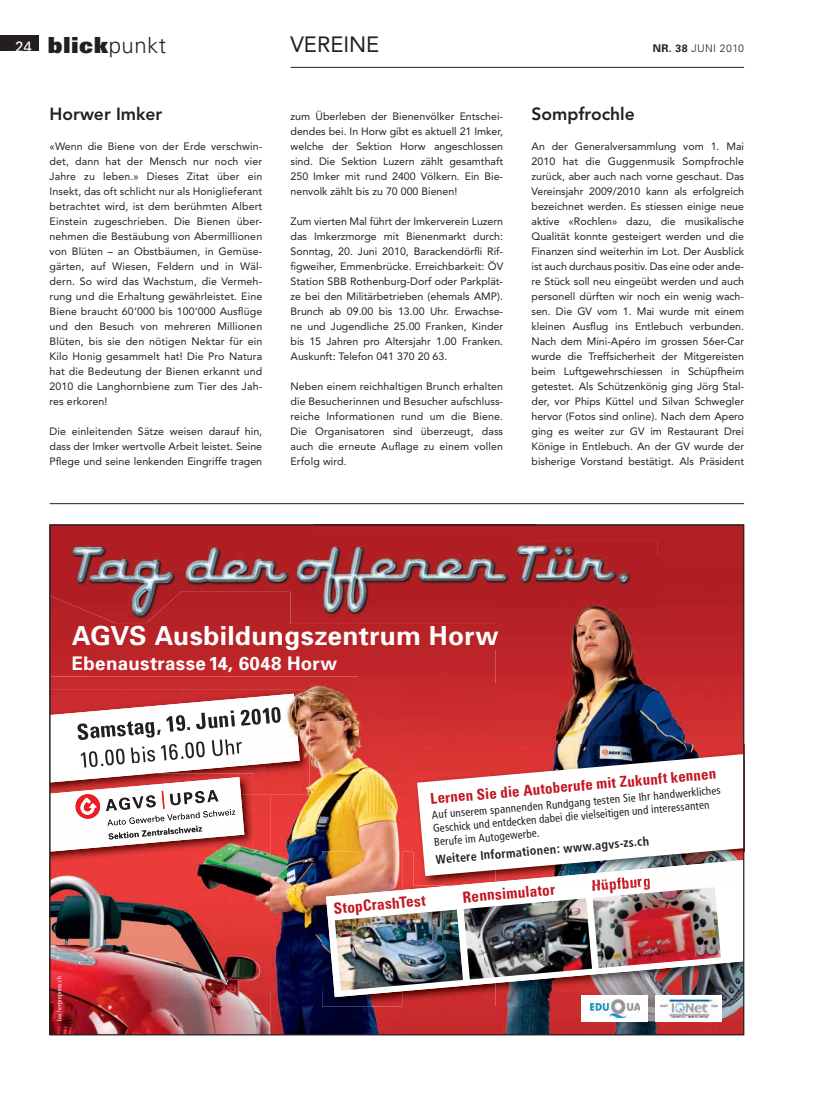
<style>
.page{position:relative;width:815px;height:1099px;background:#fff}
.page>*{position:absolute;margin:0;border:0;box-sizing:border-box;transform-origin:0 0}
.t1{font:700 26.25px "Univers";letter-spacing:.01em;color:#fff}
.t2{font:900 22.12px "Univers";letter-spacing:.04em;color:#231f20}
.t3{font:22px "Avenir";color:#231f20}
.t4{font:700 18.75px "Univers";letter-spacing:.015em;color:#fff}
.t5{font:800 17.5px "Avenir";color:#231f20}
.t6{font:700 condensed 15.38px "Univers";color:#c21823}
.t7{font:700 condensed 15px "Univers";color:#c21823}
.t8{font:700 condensed 12.5px "Frutiger";color:#231f20}
.t9{font:condensed 11.25px/13.5px "Frutiger";color:#231f20}
.t10{font:10.62px/15px "Avenir";color:#231f20;text-align:justify}
.t11{font:300 10.62px "Univers";letter-spacing:.035em;color:#231f20}
.t12{font:condensed 6.25px "Frutiger";letter-spacing:.03em;color:#fff}
.s1{font-weight:400;font-size:15px;color:#fff}
.s2{font-weight:300}
.s3{font-weight:700}
</style>
<div class="page">
<div style="left:0;top:35px;width:39px;height:16px;background:#231f20"></div>
<hr style="left:291px;top:67px;width:453px;height:1px;background:#231f20">
<hr style="left:50px;top:503px;width:694px;height:1px;background:#231f20">
<div style="left:52px;top:623px;width:41px;height:53px;background:#bd2528"></div>
<div style="left:93px;top:623px;width:217px;height:53px;background:#be252a"></div>
<div style="left:310px;top:624px;width:185px;height:60px;background:#be252a"></div>
<img style="left:403px;top:1006px;width:339px;height:26px">
<img style="left:403px;top:684px;width:37px;height:167px">
<img style="left:440px;top:684px;width:55px;height:60px">
<div style="left:535px;top:527px;width:207px;height:29px;background:#af1f24"></div>
<div style="left:658px;top:556px;width:84px;height:45px;background:#af1f24"></div>
<div style="left:72px;top:625px;width:423px;height:25px;background:#b82327"></div>
<img style="left:52px;top:527px;width:262px;height:96px">
<div style="left:314px;top:527px;width:221px;height:13px;background:#af1f24"></div>
<img style="left:291px;top:540px;width:367px;height:84px">
<img style="left:290px;top:540px;width:245px;height:51px">
<img style="left:495px;top:601px;width:247px;height:143px">
<img style="left:495px;top:600px;width:163px;height:24px">
<img style="left:52px;top:676px;width:307px;height:45px">
<img style="left:359px;top:676px;width:44px;height:175px">
<img style="left:270px;top:721px;width:89px;height:134px">
<img style="left:226px;top:851px;width:44px;height:181px">
<img style="left:52px;top:863px;width:174px;height:169px">
<img style="left:270px;top:855px;width:52px;height:135px">
<img style="left:270px;top:990px;width:133px;height:42px">
<img style="left:52px;top:690px;width:257px;height:34px">
<img style="left:300px;top:724px;width:9px;height:70px">
<img style="left:52px;top:851px;width:202px;height:12px">
<svg style="left:52px;top:693px;width:248px;height:158px"></svg>
<img style="left:80px;top:797px;width:17px;height:17px">
<img style="left:322px;top:851px;width:173px;height:155px">
<img style="left:495px;top:997px;width:247px;height:9px">
<img style="left:326px;top:860px;width:416px;height:137px">
<img style="left:335px;top:909px;width:128px;height:81px">
<img style="left:464px;top:898px;width:128px;height:81px">
<img style="left:593px;top:887px;width:128px;height:81px">
<div style="left:582px;top:995px;width:66px;height:26px;background:#fff"></div>
<img style="left:591px;top:999px;width:48px;height:18px">
<div style="left:656px;top:995px;width:66px;height:26px;background:#fff"></div>
<img style="left:660px;top:999px;width:57px;height:18px">
<img style="left:413px;top:744px;width:329px;height:107px">
<img style="left:413px;top:851px;width:39px;height:34px">
<img style="left:452px;top:876px;width:290px;height:9px">
<img style="left:528px;top:883px;width:27px;height:2px">
<svg style="left:528px;top:885px;width:27px;height:1px"></svg>
<img style="left:592px;top:876px;width:58px;height:1px">
<img style="left:592px;top:877px;width:58px;height:8px">
<svg style="left:417px;top:754px;width:325px;height:122px"></svg>
<h2 class="t2" style="left:15px;top:37px;width:152px"><span class="s1">24</span> blick<span class="s2">punkt</span></h2>
<h3 class="t3" style="left:291px;top:35px;width:90px">VEREINE</h3>
<p class="t11" style="left:653px;top:44px;width:93px"><span class="s3">NR. 38</span> JUNI 2010</p>
<h3 class="t5" style="left:50px;top:107px;width:114px">Horwer Imker</h3>
<p class="t10" style="left:50px;top:140px;width:214px">«Wenn die Biene von der Erde verschwin&shy;det, dann hat der Mensch nur noch vier Jahre zu leben.» Dieses Zitat über ein Insekt, das oft schlicht nur als Honiglieferant betrachtet wird, ist dem berühmten Albert Einstein zugeschrieben. Die Bienen über&shy;nehmen die Bestäubung von Abermillionen von Blüten – an Obstbäumen, in Gemüse&shy;gärten, auf Wiesen, Feldern und in Wäl&shy;dern. So wird das Wachstum, die Vermeh&shy;rung und die Erhaltung gewährleistet. Eine Biene braucht 60‘000 bis 100‘000 Ausflüge und den Besuch von mehreren Millionen Blüten, bis sie den nötigen Nektar für ein Kilo Honig gesammelt hat! Die Pro Natura hat die Bedeutung der Bienen erkannt und 2010 die Langhornbiene zum Tier des Jah&shy;res erkoren!</p>
<p class="t10" style="left:50px;top:425px;width:214px">Die einleitenden Sätze weisen darauf hin, dass der Imker wertvolle Arbeit leistet. Seine Pflege und seine lenkenden Eingriffe tragen</p>
<p class="t10" style="left:291px;top:110px;width:214px">zum Überleben der Bienenvölker Entschei&shy;dendes bei. In Horw gibt es aktuell 21 Imker, welche der Sektion Horw angeschlossen sind. Die Sektion Luzern zählt gesamthaft 250 Imker mit rund 2400 Völkern. Ein Bie&shy;nenvolk zählt bis zu 70 000 Bienen!</p>
<p class="t10" style="left:291px;top:215px;width:214px">Zum vierten Mal führt der Imkerverein Luzern das Imkerzmorge mit Bienenmarkt durch:<br>Sonntag, 20. Juni 2010, Barackendörfli Rif&shy;figweiher, Emmenbrücke. Erreichbarkeit: ÖV Station SBB Rothenburg-Dorf oder Parkplät&shy;ze bei den Militärbetrieben (ehemals AMP).<br>Brunch ab 09.00 bis 13.00 Uhr. Erwachse&shy;ne und Jugendliche 25.00 Franken, Kinder bis 15 Jahren pro Altersjahr 1.00 Franken.<br>Auskunft: Telefon 041 370 20 63.</p>
<p class="t10" style="left:291px;top:380px;width:214px">Neben einem reichhaltigen Brunch erhalten die Besucherinnen und Besucher aufschluss&shy;reiche Informationen rund um die Biene.<br>Die Organisatoren sind überzeugt, dass auch die erneute Auflage zu einem vollen Erfolg wird.</p>
<h3 class="t5" style="left:531px;top:107px;width:105px">Sompfrochle</h3>
<p class="t10" style="left:531px;top:140px;width:214px">An der Generalversammlung vom 1. Mai 2010 hat die Guggenmusik Sompfrochle zurück, aber auch nach vorne geschaut. Das Vereinsjahr 2009/2010 kann als erfolgreich bezeichnet werden. Es stiessen einige neue aktive «Rochlen» dazu, die musikalische Qualität konnte gesteigert werden und die Finanzen sind weiterhin im Lot. Der Ausblick ist auch durchaus positiv. Das eine oder ande&shy;re Stück soll neu eingeübt werden und auch personell dürften wir noch ein wenig wach&shy;sen. Die GV vom 1. Mai wurde mit einem kleinen Ausflug ins Entlebuch verbunden.<br>Nach dem Mini-Apéro im grossen 56er-Car wurde die Treffsicherheit der Mitgereisten beim Luftgewehrschiessen in Schüpfheim getestet. Als Schützenkönig ging Jörg Stal&shy;der, vor Phips Küttel und Silvan Schwegler hervor (Fotos sind online). Nach dem Apero ging es weiter zur GV im Restaurant Drei Könige in Entlebuch. An der GV wurde der bisherige Vorstand bestätigt. Als Präsident</p>
<h1 class="t1" style="left:72px;top:625px;width:428px">AGVS Ausbildungszentrum Horw</h1>
<h3 class="t4" style="left:72px;top:656px;width:267px">Ebenaustrasse 14, 6048 Horw</h3>
<h3 class="t7" style="left:430px;top:793px;width:288px;rotate:-5deg">Lernen Sie die Autoberufe mit Zukunft kennen</h3>
<p class="t9" style="left:431px;top:809px;width:291px;rotate:-5deg">Auf unserem spannenden Rundgang testen Sie Ihr hand werkliches<br>Geschick und entdecken dabei die vielseitigen und interessanten<br>Berufe im Autogewerbe.</p>
<p class="t8" style="left:435px;top:854px;width:215px;rotate:-5deg">Weitere Informationen: www.agvs-zs.ch</p>
<p class="t12" style="left:57px;top:1020px;width:46px;rotate:-90deg">bacherprepress.ch</p>
<h3 class="t6" style="left:333px;top:902px;width:94px;rotate:-5deg">StopCrashTest</h3>
<h3 class="t6" style="left:462px;top:891px;width:94px;rotate:-5deg">Rennsimulator</h3>
<h3 class="t6" style="left:591px;top:880px;width:61px;rotate:-5deg">Hüpfburg</h3>
</div>
